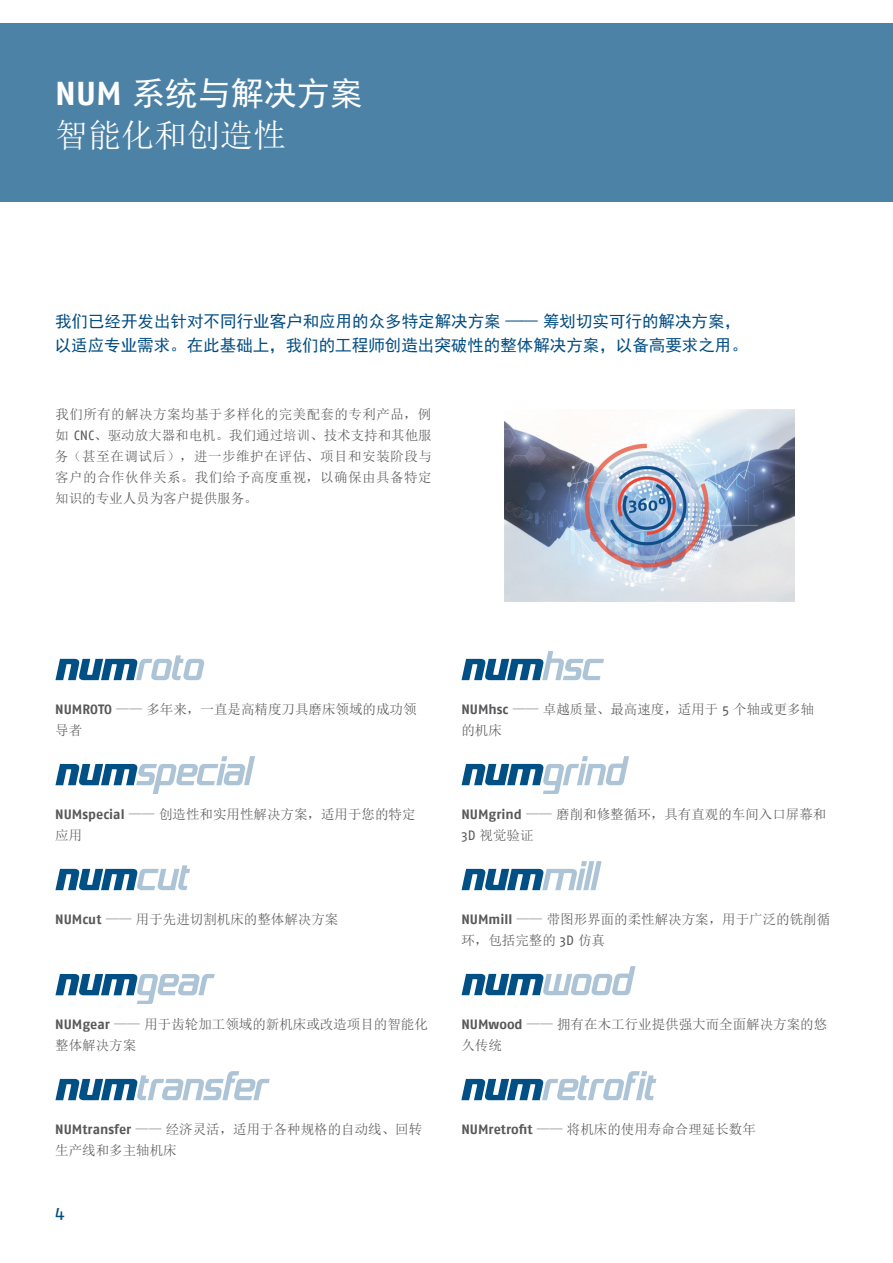
<style>
.page{position:relative;width:893px;height:1263px;background:#fff}
.page>*{position:absolute;margin:0;border:0;box-sizing:border-box;transform-origin:0 0}
.t1{font:33px "Sim Hei";color:#fff}
.t2{font:33px "Sim Sun";color:#fff}
.t3{font:18px "Fago No";color:#004c82}
.t4{font:16.5px/24px "Sim Hei";color:#004c82}
.t5{font:13.5px/21px "Sim Sun";color:#57585a}
.s1{font-family:"Fago No";font-weight:700}
.s2{font-family:"Fago No"}
</style>
<div class="page">
<div style="left:0;top:23px;width:893px;height:179px;background:#4d82a7"></div>
<svg style="left:462px;top:861px;width:140px;height:29px"></svg>
<svg style="left:462px;top:756px;width:167px;height:38px"></svg>
<svg style="left:55px;top:974px;width:160px;height:30px"></svg>
<svg style="left:461px;top:1071px;width:195px;height:29px"></svg>
<svg style="left:462px;top:966px;width:173px;height:29px"></svg>
<svg style="left:55px;top:1071px;width:215px;height:29px"></svg>
<svg style="left:462px;top:651px;width:142px;height:29px"></svg>
<svg style="left:55px;top:865px;width:135px;height:25px"></svg>
<svg style="left:55px;top:756px;width:200px;height:38px"></svg>
<svg style="left:55px;top:655px;width:149px;height:25px"></svg>
<img style="left:504px;top:409px;width:291px;height:192px">
<h1 class="t1" style="left:55px;top:77px;width:309px"><span class="s1">NUM</span> 系统与解决方案</h1>
<h1 class="t2" style="left:55px;top:119px;width:233px">智能化和创造性</h1>
<p class="t4" style="left:55px;top:309px;width:694px">我们已经开发出针对不同行业客户和应用的众多特定解决方案 —— 筹划切实可行的解决方案，以适应专业需求。在此基础上，我们的工程师创造出突破性的整体解决方案，以备高要求之用。</p>
<p class="t5" style="left:55px;top:403px;width:379px;text-align:justify">我们所有的解决方案均基于多样化的完美配套的专利产品，例如 <span class="s2">CNC</span>、驱动放大器和电机。我们通过培训、技术支持和其他服务（甚至在调试后），进一步维护在评估、项目和安装阶段与客户的合作伙伴关系。我们给予高度重视，以确保由具备特定知识的专业人员为客户提供服务。</p>
<p class="t5" style="left:55px;top:699px;width:363px"><span class="s1">NUMROTO</span> —— 多年来，一直是高精度刀具磨床领域的成功领导者</p>
<p class="t5" style="left:461px;top:699px;width:354px"><span class="s1">NUMhsc</span> —— 卓越质量、最高速度，适用于 <span class="s2">5</span> 个轴或更多轴的机床</p>
<p class="t5" style="left:55px;top:804px;width:362px"><span class="s1">NUMspecial</span> —— 创造性和实用性解决方案，适用于您的特定应用</p>
<p class="t5" style="left:461px;top:804px;width:366px"><span class="s1">NUMgrind</span> —— 磨削和修整循环，具有直观的车间入口屏幕和<br><span class="s2">3D</span> 视觉验证</p>
<p class="t5" style="left:55px;top:909px;width:285px"><span class="s1">NUMcut</span> —— 用于先进切割机床的整体解决方案</p>
<p class="t5" style="left:461px;top:909px;width:370px"><span class="s1">NUMmill</span> —— 带图形界面的柔性解决方案，用于广泛的铣削循环，包括完整的 <span class="s2">3D</span> 仿真</p>
<p class="t5" style="left:55px;top:1014px;width:374px"><span class="s1">NUMgear</span> —— 用于齿轮加工领域的新机床或改造项目的智能化整体解决方案</p>
<p class="t5" style="left:461px;top:1014px;width:367px"><span class="s1">NUMwood</span> —— 拥有在木工行业提供强大而全面解决方案的悠久传统</p>
<p class="t5" style="left:55px;top:1119px;width:369px"><span class="s1">NUMtransfer</span> —— 经济灵活，适用于各种规格的自动线、回转生产线和多主轴机床</p>
<p class="t5" style="left:461px;top:1119px;width:296px"><span class="s1">NUMretrofit</span> —— 将机床的使用寿命合理延长数年</p>
<h2 class="t3" style="left:55px;top:1202px;width:11px">4</h2>
</div>
